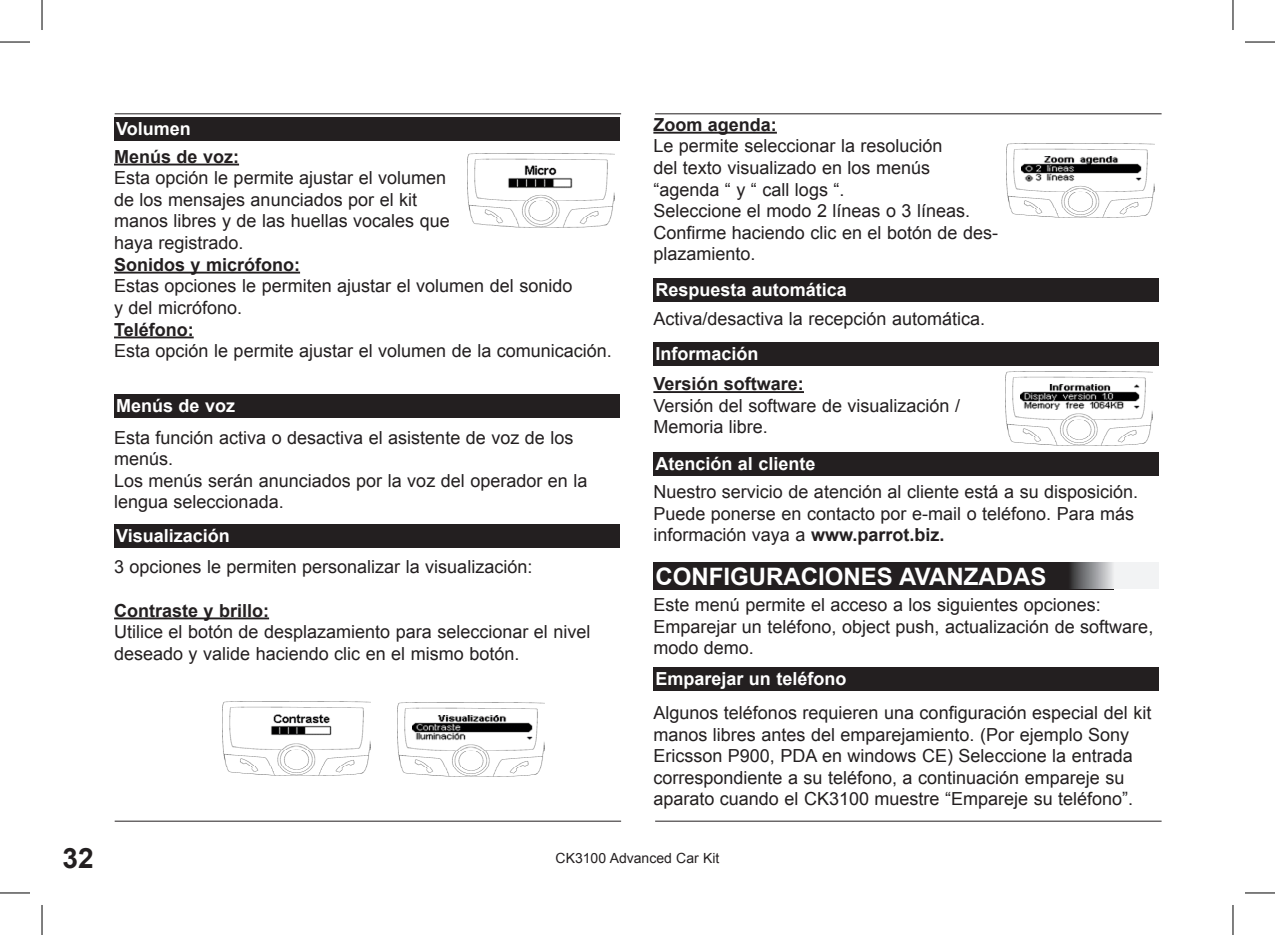
<style>
.page{position:relative;width:1275px;height:935px;background:#fff}
.page>*{position:absolute;margin:0;border:0;box-sizing:border-box;transform-origin:0 0}
.t1{font:700 28px "Arial";color:#231f20}
.Normal_e{font:700 24px "Arial";color:#fff}
.Normal_e-2{font:18px/21.6px "Arial";color:#231f20}
.Normal_e-3{font:700 18px "Arial";color:#fff}
.Normal_e-4{font:700 18px "Arial";color:#231f20}
.t2{font:14px "Arial";color:#231f20}
.s1{font-weight:700}
</style>
<div class="page">
<hr style="left:115px;top:820px;width:506px;height:1px;background:#231f20">
<hr style="left:115px;top:113px;width:506px;height:1px;background:#231f20">
<hr style="left:655px;top:820px;width:506px;height:1px;background:#231f20">
<hr style="left:655px;top:113px;width:506px;height:1px;background:#231f20">
<hr style="left:653px;top:132px;width:124px;height:2px;background:#231f20">
<hr style="left:653px;top:391px;width:151px;height:2px;background:#231f20">
<hr style="left:114px;top:163px;width:125px;height:2px;background:#231f20">
<hr style="left:114px;top:271px;width:186px;height:2px;background:#231f20">
<hr style="left:114px;top:336px;width:80px;height:2px;background:#231f20">
<hr style="left:114px;top:617px;width:155px;height:2px;background:#231f20">
<img style="left:467px;top:153px;width:148px;height:74px">
<img style="left:488px;top:166px;width:106px;height:22px">
<div style="left:114px;top:117px;width:505px;height:23px;background:#231f20"></div>
<div style="left:114px;top:394px;width:505px;height:23px;background:#231f20"></div>
<div style="left:114px;top:524px;width:505px;height:23px;background:#231f20"></div>
<img style="left:1006px;top:144px;width:148px;height:74px">
<img style="left:1021px;top:156px;width:120px;height:26px">
<img style="left:397px;top:702px;width:148px;height:74px">
<img style="left:413px;top:715px;width:119px;height:25px">
<img style="left:1005px;top:371px;width:147px;height:74px">
<img style="left:1020px;top:384px;width:119px;height:25px">
<img style="left:223px;top:701px;width:147px;height:74px">
<img style="left:252px;top:714px;width:99px;height:21px">
<div style="left:653px;top:278px;width:505px;height:24px;background:#231f20"></div>
<div style="left:653px;top:341px;width:505px;height:24px;background:#231f20"></div>
<div style="left:653px;top:452px;width:505px;height:24px;background:#231f20"></div>
<div style="left:653px;top:562px;width:460px;height:27px;background:#231f20"></div>
<svg style="left:1070px;top:562px;width:88px;height:27px"></svg>
<div style="left:653px;top:666px;width:505px;height:24px;background:#231f20"></div>
<hr style="left:0;top:42px;width:30px;height:1px;background:#000">
<hr style="left:1245px;top:42px;width:30px;height:1px;background:#000">
<hr style="left:0;top:892px;width:30px;height:1px;background:#000">
<hr style="left:1245px;top:892px;width:30px;height:1px;background:#000">
<hr style="left:42px;top:0;width:1px;height:30px;background:#000">
<hr style="left:42px;top:904px;width:1px;height:30px;background:#000">
<hr style="left:1232px;top:0;width:1px;height:30px;background:#000">
<hr style="left:1232px;top:904px;width:1px;height:30px;background:#000">
<p class="Normal_e-3" style="left:116px;top:117px;width:76px">Volumen</p>
<p class="Normal_e-4" style="left:114px;top:144px;width:127px">Menús de voz:</p>
<p class="Normal_e-2" style="left:114px;top:167px;width:334px">Esta opción le permite ajustar el volumen de los mensajes anunciados por el kit</p>
<p class="Normal_e-2" style="left:114px;top:210px;width:337px">manos libres y de las huellas vocales que haya registrado.</p>
<p class="Normal_e-4" style="left:114px;top:252px;width:188px">Sonidos y micrófono:</p>
<p class="Normal_e-2" style="left:114px;top:275px;width:460px">Estas opciones le permiten ajustar el volumen del sonido</p>
<p class="Normal_e-2" style="left:114px;top:297px;width:130px">y del micrófono.</p>
<p class="Normal_e-4" style="left:114px;top:317px;width:81px">Teléfono:</p>
<p class="Normal_e-2" style="left:114px;top:340px;width:499px">Esta opción le permite ajustar el volumen de la comunicación.</p>
<p class="Normal_e-3" style="left:116px;top:394px;width:121px">Menús de voz</p>
<p class="Normal_e-2" style="left:114px;top:426px;width:461px">Esta función activa o desactiva el asistente de voz de los menús.</p>
<p class="Normal_e-2" style="left:114px;top:470px;width:475px">Los menús serán anunciados por la voz del operador en la lengua seleccionada.</p>
<p class="Normal_e-3" style="left:116px;top:524px;width:115px">Visualización</p>
<p class="Normal_e-2" style="left:114px;top:556px;width:420px">3 opciones le permiten personalizar la visualización:</p>
<p class="Normal_e-4" style="left:114px;top:598px;width:157px">Contraste y brillo:</p>
<p class="Normal_e-2" style="left:114px;top:621px;width:478px">Utilice el botón de desplazamiento para seleccionar el nivel deseado y valide haciendo clic en el mismo botón.</p>
<p class="Normal_e-4" style="left:653px;top:113px;width:125px">Zoom agenda:</p>
<p class="Normal_e-2" style="left:653px;top:135px;width:291px">Le permite seleccionar la resolución</p>
<p class="Normal_e-2" style="left:653px;top:157px;width:278px">del texto visualizado en los menús</p>
<p class="Normal_e-2" style="left:653px;top:179px;width:193px">“agenda “ y “ call logs “.</p>
<p class="Normal_e-2" style="left:653px;top:200px;width:318px">Seleccione el modo 2 líneas o 3 líneas.</p>
<p class="Normal_e-2" style="left:653px;top:222px;width:346px">Confirme haciendo clic en el botón de des&shy;plazamiento.</p>
<p class="Normal_e-3" style="left:655px;top:278px;width:193px">Respuesta automática</p>
<p class="Normal_e-2" style="left:653px;top:308px;width:333px">Activa/desactiva la recepción automática.</p>
<p class="Normal_e-3" style="left:655px;top:341px;width:105px">Información</p>
<p class="Normal_e-4" style="left:653px;top:372px;width:152px">Versión software:</p>
<p class="Normal_e-2" style="left:653px;top:395px;width:308px">Versión del software de visualización /<br>Memoria libre.</p>
<p class="Normal_e-3" style="left:655px;top:452px;width:162px">Atención al cliente</p>
<p class="Normal_e-2" style="left:653px;top:481px;width:486px">Nuestro servicio de atención al cliente está a su disposición.<br>Puede ponerse en contacto por e-mail o teléfono. Para más información vaya a <span class="s1">www.parrot.biz.</span></p>
<p class="Normal_e" style="left:655px;top:560px;width:392px">CONFIGURACIONES AVANZADAS</p>
<p class="Normal_e-2" style="left:653px;top:594px;width:449px">Este menú permite el acceso a los siguientes opciones:</p>
<p class="Normal_e-2" style="left:653px;top:615px;width:501px">Emparejar un teléfono, object push, actualización de software, modo demo.</p>
<p class="Normal_e-3" style="left:655px;top:666px;width:193px">Emparejar un teléfono</p>
<p class="Normal_e-2" style="left:653px;top:702px;width:499px">Algunos teléfonos requieren una configuración especial del kit manos libres antes del emparejamiento. (Por ejemplo Sony Ericsson P900, PDA en windows CE) Seleccione la entrada correspondiente a su teléfono, a continuación empareje su aparato cuando el CK3100 muestre “Empareje su teléfono”.</p>
<h1 class="t1" style="left:62px;top:839px;width:33px">32</h1>
<p class="t2" style="left:555px;top:848px;width:165px">CK3100 Advanced Car Kit</p>
</div>
